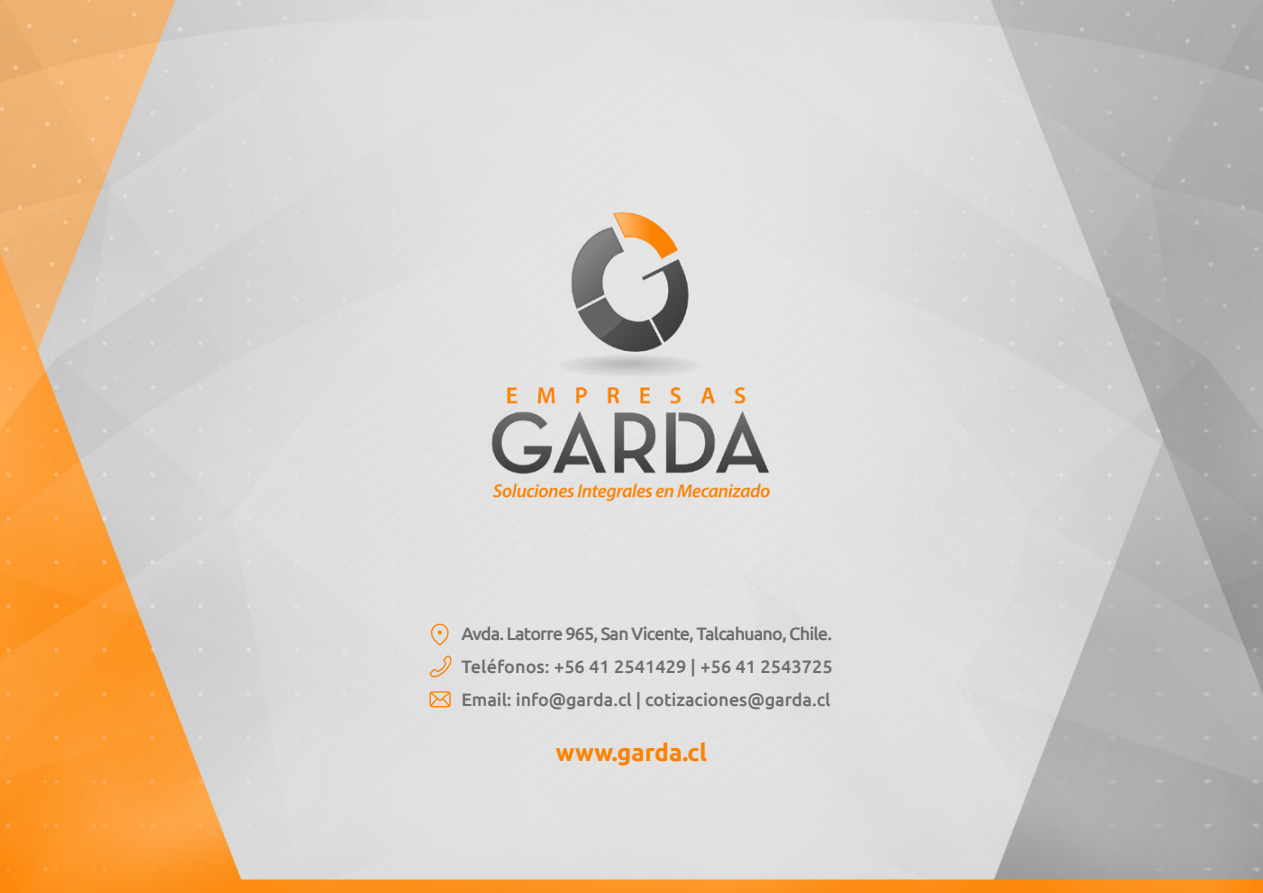
<style>
.page{position:relative;width:1263px;height:893px;background:#fff}
.page>*{position:absolute;margin:0;border:0;box-sizing:border-box;transform-origin:0 0}
.t1{font:700 24px "Ubuntu";color:#fc8200}
.t2{font:500 18px "Ubuntu";letter-spacing:-.005em;color:#6c6d70}
.t3{font:500 18px "Ubuntu";letter-spacing:-.05em;color:#6c6d70}
</style>
<div class="page">
<img style="left:0;top:0;width:1263px;height:893px">
<svg style="left:430px;top:655px;width:21px;height:22px"></svg>
<svg style="left:429px;top:691px;width:22px;height:16px"></svg>
<svg style="left:431px;top:624px;width:18px;height:21px"></svg>
<p class="t3" style="left:461px;top:622px;width:372px">Avda. Latorre 965, San Vicente, Talcahuano, Chile.</p>
<p class="t2" style="left:461px;top:655px;width:373px">Teléfonos: +56 41 2541429 | +56 41 2543725</p>
<p class="t2" style="left:461px;top:688px;width:371px">Email: info@garda.cl | cotizaciones@garda.cl</p>
<p class="t1" style="left:556px;top:738px;width:153px">www.garda.cl</p>
</div>
